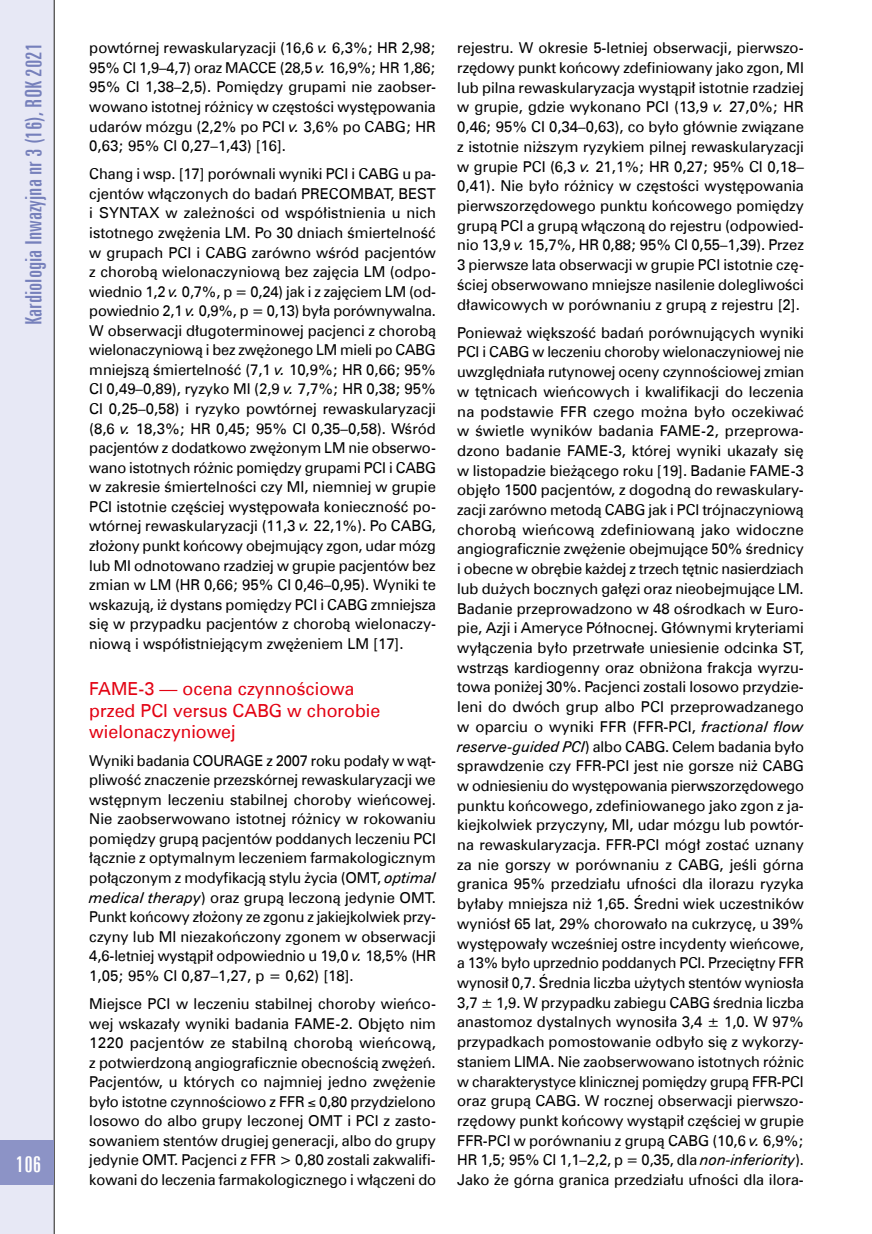
<style>
.page{position:relative;width:872px;height:1234px;background:#fff}
.page>*{position:absolute;margin:0;border:0;box-sizing:border-box;transform-origin:0 0}
.t1{font:22.5px "Zurich X Cn EU";color:#7680bb;scale:1.07 1}
.t2{font:22.5px "Zurich X Cn EU";color:#fff;scale:1.07 1}
.t3{font:18px/21px "Zurich EU";color:#e30313}
.t4{font:15px/19.6px "Zurich EU";color:#000;text-align:justify}
.s1{font-style:italic}
</style>
<div class="page">
<div style="left:0;top:0;width:54px;height:1233px;background:#e7e8f5"></div>
<hr style="left:54px;top:0;width:1px;height:1233px;background:#1d1c18">
<div style="left:0;top:1140px;width:54px;height:44px;background:#8c93c6"></div>
<h1 class="t1" style="left:20px;top:325px;width:265px;rotate:-90deg">Kardiologia Inwazyjna nr 3 (16), ROK 2021</h1>
<h1 class="t2" style="left:16px;top:1150px;width:25px">106</h1>
<p class="t4" style="left:89px;top:38px;width:348px">powtórnej rewaskularyzacji (16,6 <span class="s1">v.</span> 6,3%; HR 2,98; 95% Cl 1,9–4,7) oraz MACCE (28,5 <span class="s1">v.</span> 16,9%; HR 1,86; 95% Cl 1,38–2,5). Pomiędzy grupami nie zaobser&shy;wowano istotnej różnicy w częstości występowania udarów mózgu (2,2% po PCI <span class="s1">v.</span> 3,6% po CABG; HR 0,63; 95% Cl 0,27–1,43) [16].</p>
<p class="t4" style="left:89px;top:164px;width:348px">Chang i wsp. [17] porównali wyniki PCI i CABG u pa&shy;cjentów włączonych do badań PRECOMBAT, BEST i SYNTAX w zależności od współistnienia u nich istotnego zwężenia LM. Po 30 dniach śmiertelność w grupach PCI i CABG zarówno wśród pacjentów z chorobą wielonaczyniową bez zajęcia LM (odpo&shy;wiednio 1,2 <span class="s1">v.</span> 0,7%, p = 0,24) jak i z zajęciem LM (od&shy;powiednio 2,1 <span class="s1">v.</span> 0,9%, p = 0,13) była porównywalna.<br>W obserwacji długoterminowej pacjenci z chorobą wielonaczyniową i bez zwężonego LM mieli po CABG mniejszą śmiertelność (7,1 <span class="s1">v.</span> 10,9%; HR 0,66; 95% Cl 0,49–0,89), ryzyko MI (2,9 <span class="s1">v.</span> 7,7%; HR 0,38; 95% Cl 0,25–0,58) i ryzyko powtórnej rewaskularyzacji (8,6 <span class="s1">v.</span> 18,3%; HR 0,45; 95% Cl 0,35–0,58). Wśród pacjentów z dodatkowo zwężonym LM nie obserwo&shy;wano istotnych różnic pomiędzy grupami PCI i CABG w zakresie śmiertelności czy MI, niemniej w grupie PCI istotnie częściej występowała konieczność po&shy;wtórnej rewaskularyzacji (11,3 <span class="s1">v.</span> 22,1%). Po CABG, złożony punkt końcowy obejmujący zgon, udar mózg lub MI odnotowano rzadziej w grupie pacjentów bez zmian w LM (HR 0,66; 95% Cl 0,46–0,95). Wyniki te wskazują, iż dystans pomiędzy PCI i CABG zmniejsza się w przypadku pacjentów z chorobą wielonaczy&shy;niową i współistniejącym zwężeniem LM [17].</p>
<p class="t3" style="left:89px;top:678px;width:292px">FAME-3 — ocena czynnościowa przed PCI versus CABG w chorobie wielonaczyniowej</p>
<p class="t4" style="left:89px;top:750px;width:348px">Wyniki badania COURAGE z 2007 roku podały w wąt&shy;pliwość znaczenie przezskórnej rewaskularyzacji we wstępnym leczeniu stabilnej choroby wieńcowej.<br>Nie zaobserwowano istotnej różnicy w rokowaniu pomiędzy grupą pacjentów poddanych leczeniu PCI łącznie z optymalnym leczeniem farmakologicznym połączonym z modyfikacją stylu życia (OMT, <span class="s1">optimal medical therapy</span>) oraz grupą leczoną jedynie OMT.<br>Punkt końcowy złożony ze zgonu z jakiejkolwiek przy&shy;czyny lub MI niezakończony zgonem w obserwacji 4,6-letniej wystąpił odpowiednio u 19,0 <span class="s1">v.</span> 18,5% (HR 1,05; 95% CI 0,87–1,27, p = 0,62) [18].</p>
<p class="t4" style="left:89px;top:993px;width:348px">Miejsce PCI w leczeniu stabilnej choroby wieńco&shy;wej wskazały wyniki badania FAME-2. Objęto nim 1220 pacjentów ze stabilną chorobą wieńcową, z potwierdzoną angiograficznie obecnością zwężeń.<br>Pacjentów, u których co najmniej jedno zwężenie było istotne czynnościowo z FFR ≤ 0,80 przydzielono losowo do albo grupy leczonej OMT i PCI z zasto&shy;sowaniem stentów drugiej generacji, albo do grupy jedynie OMT. Pacjenci z FFR &gt; 0,80 zostali zakwalifi&shy;kowani do leczenia farmakologicznego i włączeni do</p>
<p class="t4" style="left:457px;top:38px;width:348px">rejestru. W okresie 5-letniej obserwacji, pierwszo&shy;rzędowy punkt końcowy zdefiniowany jako zgon, MI lub pilna rewaskularyzacja wystąpił istotnie rzadziej w grupie, gdzie wykonano PCI (13,9 <span class="s1">v.</span> 27,0%; HR 0,46; 95% CI 0,34–0,63), co było głównie związane z istotnie niższym ryzykiem pilnej rewaskularyzacji w grupie PCI (6,3 <span class="s1">v.</span> 21,1%; HR 0,27; 95% CI 0,18– 0,41). Nie było różnicy w częstości występowania pierwszorzędowego punktu końcowego pomiędzy grupą PCI a grupą włączoną do rejestru (odpowied&shy;nio 13,9 <span class="s1">v.</span> 15,7%, HR 0,88; 95% CI 0,55–1,39). Przez 3 pierwsze lata obserwacji w grupie PCI istotnie czę&shy;ściej obserwowano mniejsze nasilenie dolegliwości dławicowych w porównaniu z grupą z rejestru [2].</p>
<p class="t4" style="left:457px;top:322px;width:348px">Ponieważ większość badań porównujących wyniki PCI i CABG w leczeniu choroby wielonaczyniowej nie uwzględniała rutynowej oceny czynnościowej zmian w tętnicach wieńcowych i kwalifikacji do leczenia na podstawie FFR czego można było oczekiwać w świetle wyników badania FAME-2, przeprowa&shy;dzono badanie FAME-3, której wyniki ukazały się w listopadzie bieżącego roku [19]. Badanie FAME-3 objęło 1500 pacjentów, z dogodną do rewaskulary&shy;zacji zarówno metodą CABG jak i PCI trójnaczyniową chorobą wieńcową zdefiniowaną jako widoczne angiograficznie zwężenie obejmujące 50% średnicy i obecne w obrębie każdej z trzech tętnic nasierdziach lub dużych bocznych gałęzi oraz nieobejmujące LM.<br>Badanie przeprowadzono w 48 ośrodkach w Euro&shy;pie, Azji i Ameryce Północnej. Głównymi kryteriami wyłączenia było przetrwałe uniesienie odcinka ST, wstrząs kardiogenny oraz obniżona frakcja wyrzu&shy;towa poniżej 30%. Pacjenci zostali losowo przydzie&shy;leni do dwóch grup albo PCI przeprowadzanego w oparciu o wyniki FFR (FFR-PCI, <span class="s1">fractional flow reserve-guided PCI</span>) albo CABG. Celem badania było sprawdzenie czy FFR-PCI jest nie gorsze niż CABG w odniesieniu do występowania pierwszorzędowego punktu końcowego, zdefiniowanego jako zgon z ja&shy;kiejkolwiek przyczyny, MI, udar mózgu lub powtór&shy;na rewaskularyzacja. FFR-PCI mógł zostać uznany za nie gorszy w porównaniu z CABG, jeśli górna granica 95% przedziału ufności dla ilorazu ryzyka byłaby mniejsza niż 1,65. Średni wiek uczestników wyniósł 65 lat, 29% chorowało na cukrzycę, u 39% występowały wcześniej ostre incydenty wieńcowe, a 13% było uprzednio poddanych PCI. Przeciętny FFR wynosił 0,7. Średnia liczba użytych stentów wyniosła 3,7 ± 1,9. W przypadku zabiegu CABG średnia liczba anastomoz dystalnych wynosiła 3,4 ± 1,0. W 97% przypadkach pomostowanie odbyło się z wykorzy&shy;staniem LIMA. Nie zaobserwowano istotnych różnic w charakterystyce klinicznej pomiędzy grupą FFR-PCI oraz grupą CABG. W rocznej obserwacji pierwszo&shy;rzędowy punkt końcowy wystąpił częściej w grupie FFR-PCI w porównaniu z grupą CABG (10,6 <span class="s1">v.</span> 6,9%; HR 1,5; 95% CI 1,1–2,2, p = 0,35, dla <span class="s1">non-inferiority</span>).<br>Jako że górna granica przedziału ufności dla ilora-</p>
</div>
